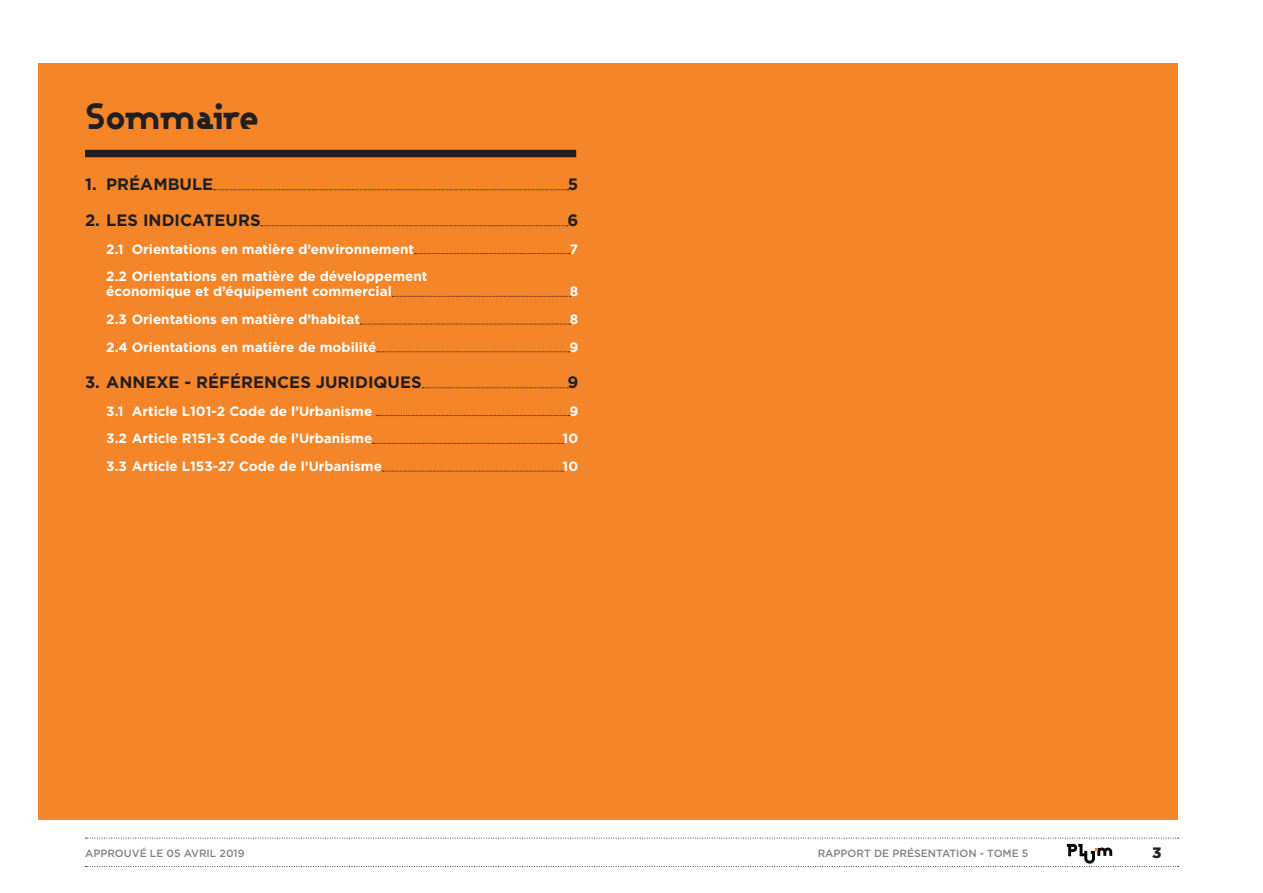
<style>
.page{position:relative;width:1263px;height:893px;background:#fff}
.page>*{position:absolute;margin:0;border:0;box-sizing:border-box;transform-origin:0 0}
.Tiitre_sommaire-inde{font:800 36px "Ashby";letter-spacing:-.04em;color:#231f20}
.TdM-N1{font:700 16.5px "Gotham";color:#231f20}
.t1{font:900 15px "Gotham";color:#231f20}
.TdM-N2{font:700 13.5px/15px "Gotham";color:#fff}
.t2{font:500 10.5px "Gotham";color:#808285}
</style>
<div class="page">
<svg style="left:85px;top:838px;width:1093px;height:29px"></svg>
<div style="left:38px;top:64px;width:1140px;height:756px;background:#f58529"></div>
<div style="left:85px;top:150px;width:491px;height:7px;background:#231f20"></div>
<svg style="left:214px;top:189px;width:354px;height:1px"></svg>
<svg style="left:261px;top:225px;width:307px;height:1px"></svg>
<svg style="left:414px;top:253px;width:157px;height:1px"></svg>
<svg style="left:392px;top:296px;width:178px;height:1px"></svg>
<svg style="left:360px;top:324px;width:210px;height:1px"></svg>
<svg style="left:377px;top:351px;width:193px;height:1px"></svg>
<svg style="left:422px;top:387px;width:146px;height:1px"></svg>
<svg style="left:377px;top:415px;width:193px;height:1px"></svg>
<svg style="left:373px;top:443px;width:190px;height:1px"></svg>
<svg style="left:382px;top:471px;width:181px;height:1px"></svg>
<p class="Tiitre_sommaire-inde" style="left:85px;top:92px;width:176px">Sommaire</p>
<p class="TdM-N1" style="left:85px;top:173px;width:130px">1. PRÉAMBULE</p>
<p class="TdM-N1" style="left:568px;top:173px;width:12px">5</p>
<p class="TdM-N1" style="left:85px;top:209px;width:177px">2. LES INDICATEURS</p>
<p class="TdM-N1" style="left:567px;top:209px;width:12px">6</p>
<p class="TdM-N2" style="left:106px;top:241px;width:309px">2.1 Orientations en matière d’environnement</p>
<p class="TdM-N2" style="left:570px;top:241px;width:10px">7</p>
<p class="TdM-N2" style="left:106px;top:269px;width:323px">2.2 Orientations en matière de développement économique et d’équipement commercial</p>
<p class="TdM-N2" style="left:570px;top:284px;width:10px">8</p>
<p class="TdM-N2" style="left:106px;top:312px;width:255px">2.3 Orientations en matière d’habitat</p>
<p class="TdM-N2" style="left:570px;top:312px;width:10px">8</p>
<p class="TdM-N2" style="left:106px;top:339px;width:272px">2.4 Orientations en matière de mobilité</p>
<p class="TdM-N2" style="left:569px;top:339px;width:10px">9</p>
<p class="TdM-N1" style="left:85px;top:371px;width:338px">3. ANNEXE - RÉFÉRENCES JURIDIQUES</p>
<p class="TdM-N1" style="left:567px;top:371px;width:12px">9</p>
<p class="TdM-N2" style="left:106px;top:403px;width:268px">3.1 Article L101-2 Code de l’Urbanisme</p>
<p class="TdM-N2" style="left:569px;top:403px;width:10px">9</p>
<p class="TdM-N2" style="left:106px;top:431px;width:268px">3.2 Article R151-3 Code de l’Urbanisme</p>
<p class="TdM-N2" style="left:562px;top:431px;width:17px">10</p>
<p class="TdM-N2" style="left:106px;top:459px;width:277px">3.3 Article L153-27 Code de l’Urbanisme</p>
<p class="TdM-N2" style="left:562px;top:459px;width:17px">10</p>
<p class="t2" style="left:85px;top:846px;width:161px">APPROUVÉ LE 05 AVRIL 2019</p>
<p class="t2" style="left:818px;top:846px;width:212px">RAPPORT DE PRÉSENTATION - TOME 5</p>
<p class="t1" style="left:1152px;top:844px;width:11px">3</p>
</div>
